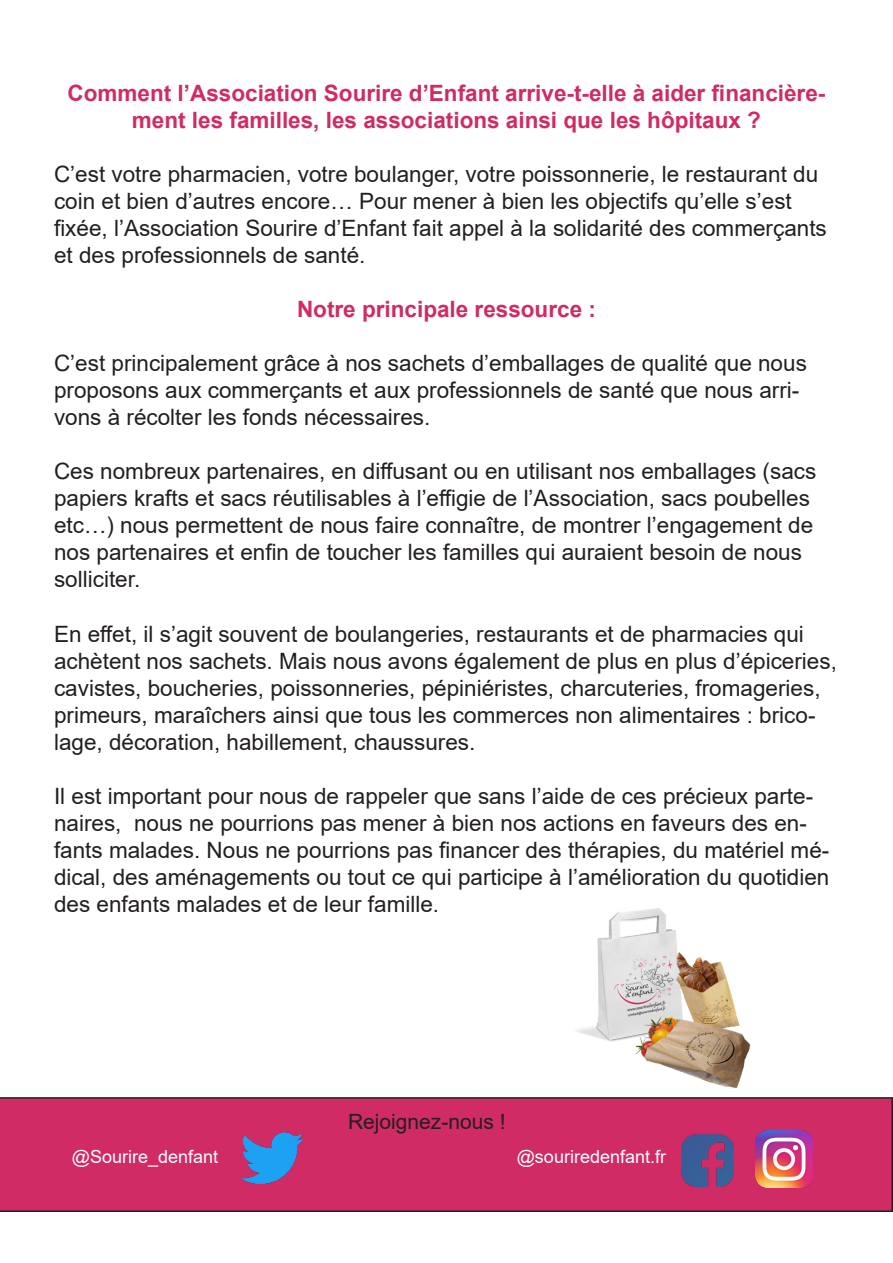
<style>
.page{position:relative;width:893px;height:1263px;background:#fff}
.page>*{position:absolute;margin:0;border:0;box-sizing:border-box;transform-origin:0 0}
.t1{font:22.5px/27px "Arial";color:#231f20}
.t2{font:700 22.5px/27px "Arial";color:#d02b64;text-align:center}
.t3{font:21px "Arial";color:#231f20}
.t4{font:18px "Arial";color:#fff}
</style>
<div class="page">
<div style="left:0;top:1097px;width:893px;height:115px;background:#d02b64"></div>
<img style="left:677px;top:1130px;width:61px;height:61px">
<img style="left:242px;top:1132px;width:60px;height:51px">
<img style="left:755px;top:1131px;width:58px;height:57px">
<img style="left:576px;top:908px;width:175px;height:181px">
<p class="t2" style="left:68px;top:80px;width:759px">Comment l’Association Sourire d’Enfant arrive-t-elle à aider financière&shy;ment les familles, les associations ainsi que les hôpitaux ?</p>
<p class="t1" style="left:54px;top:161px;width:774px">C’est votre pharmacien, votre boulanger, votre poissonnerie, le restaurant du coin et bien d’autres encore… Pour mener à bien les objectifs qu’elle s’est fixée, l’Association Sourire d’Enfant fait appel à la solidarité des commerçants et des professionnels de santé.</p>
<p class="t2" style="left:297px;top:296px;width:300px">Notre principale ressource :</p>
<p class="t1" style="left:54px;top:350px;width:754px">C’est principalement grâce à nos sachets d’emballages de qualité que nous proposons aux commerçants et aux professionnels de santé que nous arri&shy;vons à récolter les fonds nécessaires.</p>
<p class="t1" style="left:54px;top:458px;width:764px">Ces nombreux partenaires, en diffusant ou en utilisant nos emballages (sacs papiers krafts et sacs réutilisables à l’effigie de l’Association, sacs poubelles etc…) nous permettent de nous faire connaître, de montrer l’engagement de nos partenaires et enfin de toucher les familles qui auraient besoin de nous solliciter.</p>
<p class="t1" style="left:54px;top:620px;width:784px">En effet, il s’agit souvent de boulangeries, restaurants et de pharmacies qui achètent nos sachets. Mais nous avons également de plus en plus d’épiceries, cavistes, boucheries, poissonneries, pépiniéristes, charcuteries, fromageries, primeurs, maraîchers ainsi que tous les commerces non alimentaires : brico&shy;lage, décoration, habillement, chaussures.</p>
<p class="t1" style="left:54px;top:782px;width:777px">Il est important pour nous de rappeler que sans l’aide de ces précieux parte&shy;naires, nous ne pourrions pas mener à bien nos actions en faveurs des en&shy;fants malades. Nous ne pourrions pas financer des thérapies, du matériel mé&shy;dical, des aménagements ou tout ce qui participe à l’amélioration du quotidien des enfants malades et de leur famille.</p>
<p class="t3" style="left:348px;top:1107px;width:159px">Rejoignez-nous !</p>
<p class="t4" style="left:72px;top:1144px;width:148px">@Sourire_denfant</p>
<p class="t4" style="left:517px;top:1144px;width:151px">@souriredenfant.fr</p>
</div>
